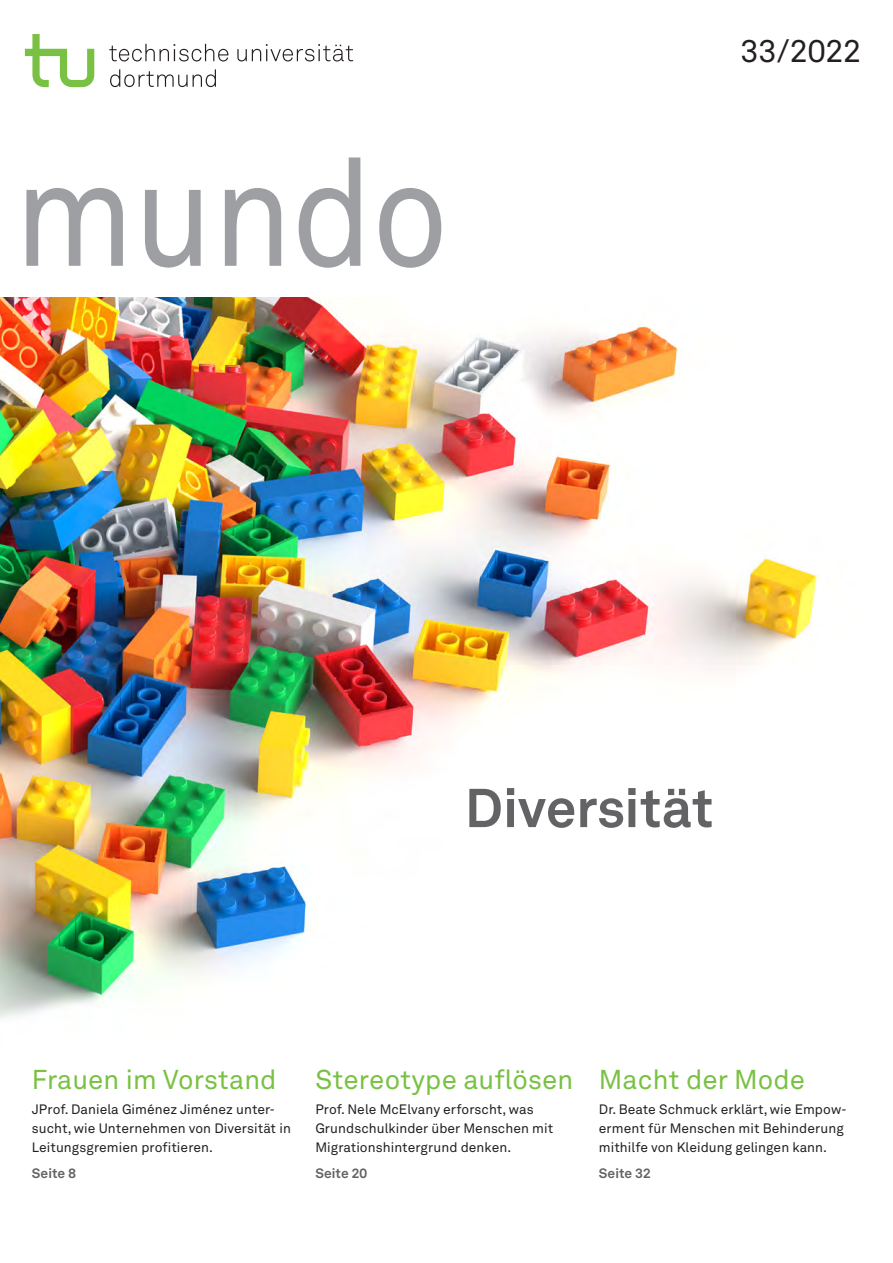
<style>
.page{position:relative;width:893px;height:1263px;background:#fff}
.page>*{position:absolute;margin:0;border:0;box-sizing:border-box;transform-origin:0 0}
.t1{font:700 54px "Akkurat LL";color:#636366}
.t2{font:31.5px "Akkurat LL";letter-spacing:-.005em;color:#231f20}
.t3{font:27px "Akkurat LL";letter-spacing:.005em;color:#79c142}
.t4{font:13.5px/19.2px "Akkurat LL";letter-spacing:.005em;color:#231f20}
.t5{font:700 13.5px "Akkurat LL";letter-spacing:.005em;color:#636366}
</style>
<div class="page">
<img style="left:0;top:298px;width:817px;height:721px">
<svg style="left:25px;top:34px;width:69px;height:53px"></svg>
<svg style="left:110px;top:69px;width:106px;height:18px"></svg>
<svg style="left:109px;top:44px;width:244px;height:17px"></svg>
<svg style="left:26px;top:157px;width:415px;height:111px"></svg>
<h2 class="t2" style="left:741px;top:27px;width:122px">33/2022</h2>
<h1 class="t1" style="left:465px;top:766px;width:250px">Diversität</h1>
<h3 class="t3" style="left:32px;top:1059px;width:246px">Frauen im Vorstand</h3>
<p class="t4" style="left:32px;top:1099px;width:261px">JProf. Daniela Giménez Jiménez unter&shy;sucht, wie Unternehmen von Diversität in<br>Leitungsgremien profitieren.</p>
<p class="t5" style="left:32px;top:1163px;width:46px">Seite 8</p>
<h3 class="t3" style="left:315px;top:1059px;width:260px">Stereotype auflösen</h3>
<p class="t4" style="left:315px;top:1099px;width:239px">Prof. Nele McElvany erforscht, was<br>Grundschulkinder über Menschen mit<br>Migrationshintergrund denken.</p>
<p class="t5" style="left:315px;top:1163px;width:54px">Seite 20</p>
<h3 class="t3" style="left:599px;top:1059px;width:208px">Macht der Mode</h3>
<p class="t4" style="left:599px;top:1099px;width:249px">Dr. Beate Schmuck erklärt, wie Empow&shy;erment für Menschen mit Behinderung mithilfe von Kleidung gelingen kann.</p>
<p class="t5" style="left:599px;top:1163px;width:53px">Seite 32</p>
</div>
